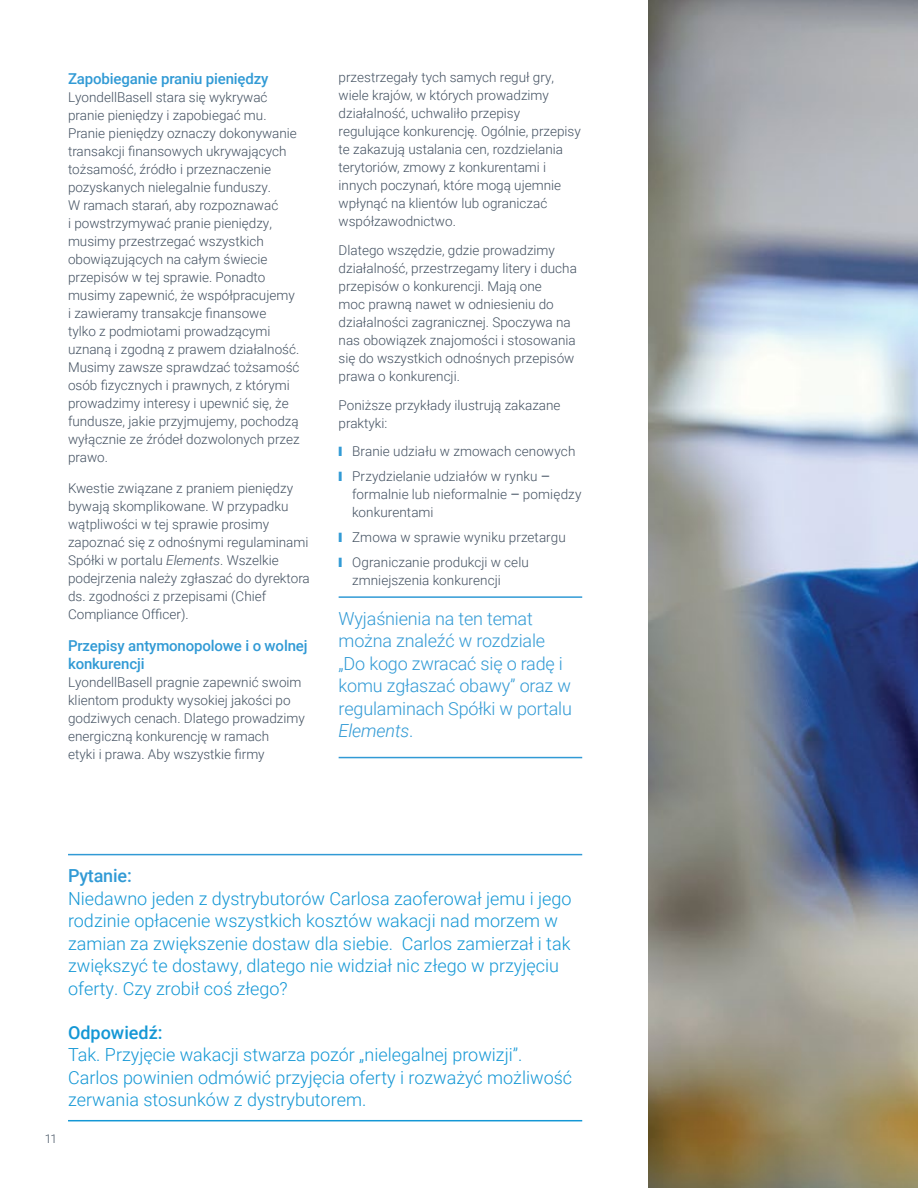
<style>
.page{position:relative;width:918px;height:1188px;background:#fff}
.page>*{position:absolute;margin:0;border:0;box-sizing:border-box;transform-origin:0 0}
.t1{font:300 18px/22.5px "Roboto";color:#1497d5}
.t2{font:300 18px/22.5px "Roboto";letter-spacing:-.01em;color:#319ad5}
.t3{font:500 18px "Roboto";color:#1497d5}
.t4{font:500 18px "Roboto";letter-spacing:-.01em;color:#319ad5}
.t5{font:500 15px/18px "Roboto";letter-spacing:-.01em;color:#319ad5}
.t6{font:300 13.5px/18px "Roboto";color:#435161}
.t7{font:300 12px "Roboto";color:#435161}
.s1{font-style:italic}
.s2{color:#319ad5}
.s3{font-family:"Roboto Condensed";font-weight:400}
</style>
<div class="page">
<hr style="left:68px;top:854px;width:514px;height:1px;background:#319ad5">
<hr style="left:68px;top:1120px;width:514px;height:1px;background:#1497d5">
<hr style="left:339px;top:596px;width:243px;height:2px;background:#319ad5">
<hr style="left:339px;top:757px;width:243px;height:1px;background:#319ad5">
<img style="left:648px;top:0;width:270px;height:1188px">
<p class="t5" style="left:68px;top:69px;width:202px">Zapobieganie praniu pieniędzy</p>
<p class="t6" style="left:68px;top:87px;width:233px">LyondellBasell stara się wykrywać pranie pieniędzy i zapobiegać mu.<br>Pranie pieniędzy oznaczy dokonywanie transakcji finansowych ukrywających tożsamość, źródło i przeznaczenie pozyskanych nielegalnie funduszy.<br>W ramach starań, aby rozpoznawać<br>i powstrzymywać pranie pieniędzy, musimy przestrzegać wszystkich obowiązujących na całym świecie przepisów w tej sprawie. Ponadto musimy zapewnić, że współpracujemy i zawieramy transakcje finansowe<br>tylko z podmiotami prowadzącymi uznaną i zgodną z prawem działalność.<br>Musimy zawsze sprawdzać tożsamość osób fizycznych i prawnych, z którymi prowadzimy interesy i upewnić się, że fundusze, jakie przyjmujemy, pochodzą wyłącznie ze źródeł dozwolonych przez prawo.</p>
<p class="t6" style="left:68px;top:479px;width:243px">Kwestie związane z praniem pieniędzy bywają skomplikowane. W przypadku wątpliwości w tej sprawie prosimy zapoznać się z odnośnymi regulaminami Spółki w portalu <span class="s1">Elements</span>. Wszelkie podejrzenia należy zgłaszać do dyrektora ds. zgodności z przepisami (Chief Compliance Officer).</p>
<p class="t5" style="left:68px;top:636px;width:241px">Przepisy antymonopolowe i o wolnej konkurencji</p>
<p class="t6" style="left:68px;top:672px;width:238px">LyondellBasell pragnie zapewnić swoim klientom produkty wysokiej jakości po godziwych cenach. Dlatego prowadzimy energiczną konkurencję w ramach<br>etyki i prawa. Aby wszystkie firmy</p>
<p class="t6" style="left:339px;top:68px;width:244px">przestrzegały tych samych reguł gry, wiele krajów, w których prowadzimy działalność, uchwaliło przepisy regulujące konkurencję. Ogólnie, przepisy te zakazują ustalania cen, rozdzielania terytoriów, zmowy z konkurentami i innych poczynań, które mogą ujemnie wpłynąć na klientów lub ograniczać współzawodnictwo.</p>
<p class="t6" style="left:339px;top:241px;width:240px">Dlatego wszędzie, gdzie prowadzimy działalność, przestrzegamy litery i ducha przepisów o konkurencji. Mają one<br>moc prawną nawet w odniesieniu do działalności zagranicznej. Spoczywa na nas obowiązek znajomości i stosowania się do wszystkich odnośnych przepisów prawa o konkurencji.</p>
<p class="t6" style="left:339px;top:395px;width:223px">Poniższe przykłady ilustrują zakazane praktyki:</p>
<p class="t6" style="left:339px;top:439px;width:238px;line-height:24.8px"><span class="s2">❙</span> Branie udziału w zmowach cenowych <span class="s2">❙</span> Przydzielanie udziałów w rynku <span class="s3">—</span></p>
<p class="t6" style="left:352px;top:485px;width:231px">formalnie lub nieformalnie <span class="s3">—</span> pomiędzy konkurentami</p>
<p class="t6" style="left:339px;top:524px;width:229px;line-height:24.8px"><span class="s2">❙</span> Zmowa w sprawie wyniku przetargu <span class="s2">❙</span> Ograniczanie produkcji w celu</p>
<p class="t6" style="left:352px;top:570px;width:150px">zmniejszenia konkurencji</p>
<h1 class="t2" style="left:339px;top:607px;width:235px">Wyjaśnienia na ten temat można znaleźć w rozdziale „Do kogo zwracać się o radę i komu zgłaszać obawy” oraz w regulaminach Spółki w portalu<br><span class="s1">Elements</span>.</h1>
<p class="t7" style="left:45px;top:1131px;width:14px">11</p>
<h1 class="t4" style="left:68px;top:863px;width:65px">Pytanie:</h1>
<p class="t1" style="left:68px;top:887px;width:505px">Niedawno jeden z dystrybutorów Carlosa zaoferował jemu i jego rodzinie opłacenie wszystkich kosztów wakacji nad morzem w zamian za zwiększenie dostaw dla siebie. Carlos zamierzał i tak zwiększyć te dostawy, dlatego nie widział nic złego w przyjęciu oferty. Czy zrobił coś złego?</p>
<h1 class="t3" style="left:68px;top:1020px;width:96px">Odpowiedź:</h1>
<h1 class="t1" style="left:68px;top:1043px;width:506px">Tak. Przyjęcie wakacji stwarza pozór „nielegalnej prowizji”.<br>Carlos powinien odmówić przyjęcia oferty i rozważyć możliwość zerwania stosunków z dystrybutorem.</h1>
</div>
